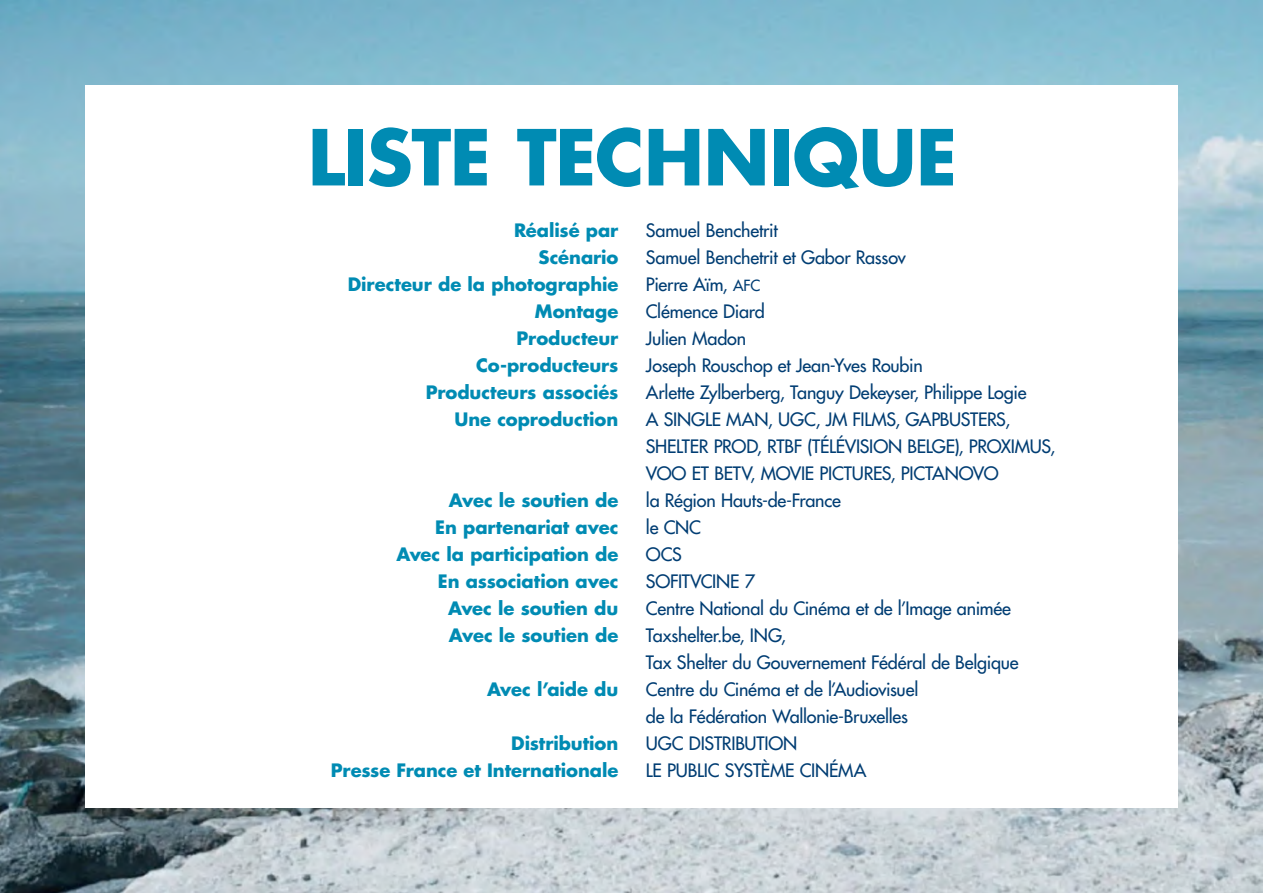
<style>
.page{position:relative;width:1263px;height:893px;background:#fff}
.page>*{position:absolute;margin:0;border:0;box-sizing:border-box;transform-origin:0 0}
.t1{font:700 75px "Futura Std";letter-spacing:-.015em;color:#008bb3}
.t2{font:500 18px/27px "Futura Std";letter-spacing:-.01em;color:#003d73}
.t3{font:700 18px/27px "Futura Std";letter-spacing:-.005em;color:#008bb3;text-align:right}
.s1{font-size:15px}
</style>
<div class="page">
<img style="left:0;top:0;width:1263px;height:893px">
<div style="left:85px;top:85px;width:1093px;height:723px;background:#fff"></div>
<h1 class="t1" style="left:308px;top:107px;width:651px">LISTE TECHNIQUE</h1>
<p class="t3" style="left:348px;top:217px;width:272px">Réalisé par<br>Scénario<br>Directeur de la photographie<br>Montage<br>Producteur<br>Co-producteurs<br>Producteurs associés<br>Une coproduction</p>
<p class="t3" style="left:396px;top:487px;width:223px">Avec le soutien de<br>En partenariat avec<br>Avec la participation de<br>En association avec<br>Avec le soutien du<br>Avec le soutien de</p>
<p class="t3" style="left:487px;top:676px;width:133px">Avec l’aide du</p>
<p class="t3" style="left:331px;top:730px;width:289px">Distribution<br>Presse France et Internationale</p>
<p class="t2" style="left:646px;top:217px;width:411px">Samuel Benchetrit<br>Samuel Benchetrit et Gabor Rassov<br>Pierre Aïm, <span class="s1">AFC<br></span>Clémence Diard<br>Julien Madon<br>Joseph Rouschop et Jean-Yves Roubin<br>Arlette Zylberberg, Tanguy Dekeyser, Philippe Logie<br>A SINGLE MAN, UGC, JM FILMS, GAPBUSTERS,<br>SHELTER PROD, RTBF (TÉLÉVISION BELGE), PROXIMUS,<br>VOO ET BETV, MOVIE PICTURES, PICTANOVO<br>la Région Hauts-de-France<br>le CNC<br>OCS<br>SOFITVCINE 7<br>Centre National du Cinéma et de l’Image animée<br>Taxshelter.be, ING,<br>Tax Shelter du Gouvernement Fédéral de Belgique<br>Centre du Cinéma et de l’Audiovisuel<br>de la Fédération Wallonie-Bruxelles<br>UGC DISTRIBUTION<br>LE PUBLIC SYSTÈME CINÉMA</p>
</div>
